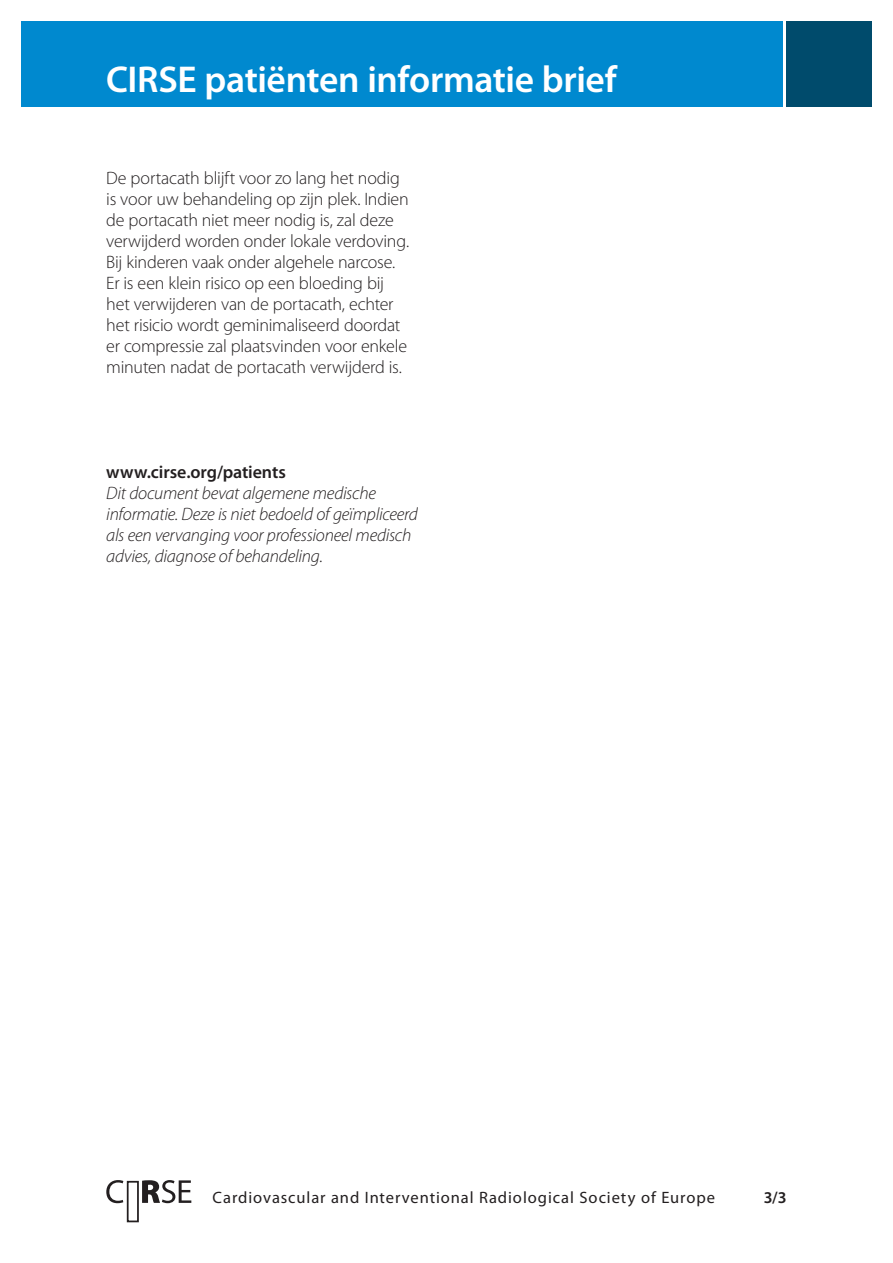
<style>
.page{position:relative;width:893px;height:1263px;background:#fff}
.page>*{position:absolute;margin:0;border:0;box-sizing:border-box;transform-origin:0 0}
.t1{font:600 37.5px "Myriad Pro";letter-spacing:-.01em;color:#fff}
.t2{font:300 18px/21px "Myriad Pro";letter-spacing:-.01em;color:#231f20}
.t3{font:italic 300 18px/21px "Myriad Pro";letter-spacing:-.015em;color:#231f20}
.t4{font:600 18px "Myriad Pro";letter-spacing:-.005em;color:#231f20}
.t5{font:16.5px "Myriad Pro";letter-spacing:.055em;color:#231f20}
.t6{font:600 16.5px "Myriad Pro";color:#231f20}
</style>
<div class="page">
<div style="left:127px;top:1181px;width:12px;height:41px;background:#fff;border:2px solid #231f20"></div>
<svg style="left:106px;top:1180px;width:85px;height:23px"></svg>
<div style="left:21px;top:21px;width:761px;height:85px;background:#0089cf"></div>
<div style="left:787px;top:21px;width:85px;height:85px;background:#004b6c"></div>
<h1 class="t1" style="left:106px;top:59px;width:512px">CIRSE patiënten informatie brief</h1>
<p class="t2" style="left:106px;top:167px;width:304px">De portacath blijft voor zo lang het nodig is voor uw behandeling op zijn plek. Indien de portacath niet meer nodig is, zal deze verwijderd worden onder lokale verdoving.<br>Bij kinderen vaak onder algehele narcose.<br>Er is een klein risico op een bloeding bij het verwijderen van de portacath, echter het risicio wordt geminimaliseerd doordat er compressie zal plaatsvinden voor enkele minuten nadat de portacath verwijderd is.</p>
<p class="t4" style="left:106px;top:462px;width:181px">www.cirse.org/patients</p>
<p class="t3" style="left:106px;top:483px;width:313px">Dit document bevat algemene medische informatie. Deze is niet bedoeld of geïmpliceerd als een vervanging voor professioneel medisch advies, diagnose of behandeling.</p>
<p class="t5" style="left:213px;top:1188px;width:504px">Cardiovascular and Interventional Radiological Society of Europe</p>
<p class="t6" style="left:764px;top:1188px;width:24px">3/3</p>
</div>
